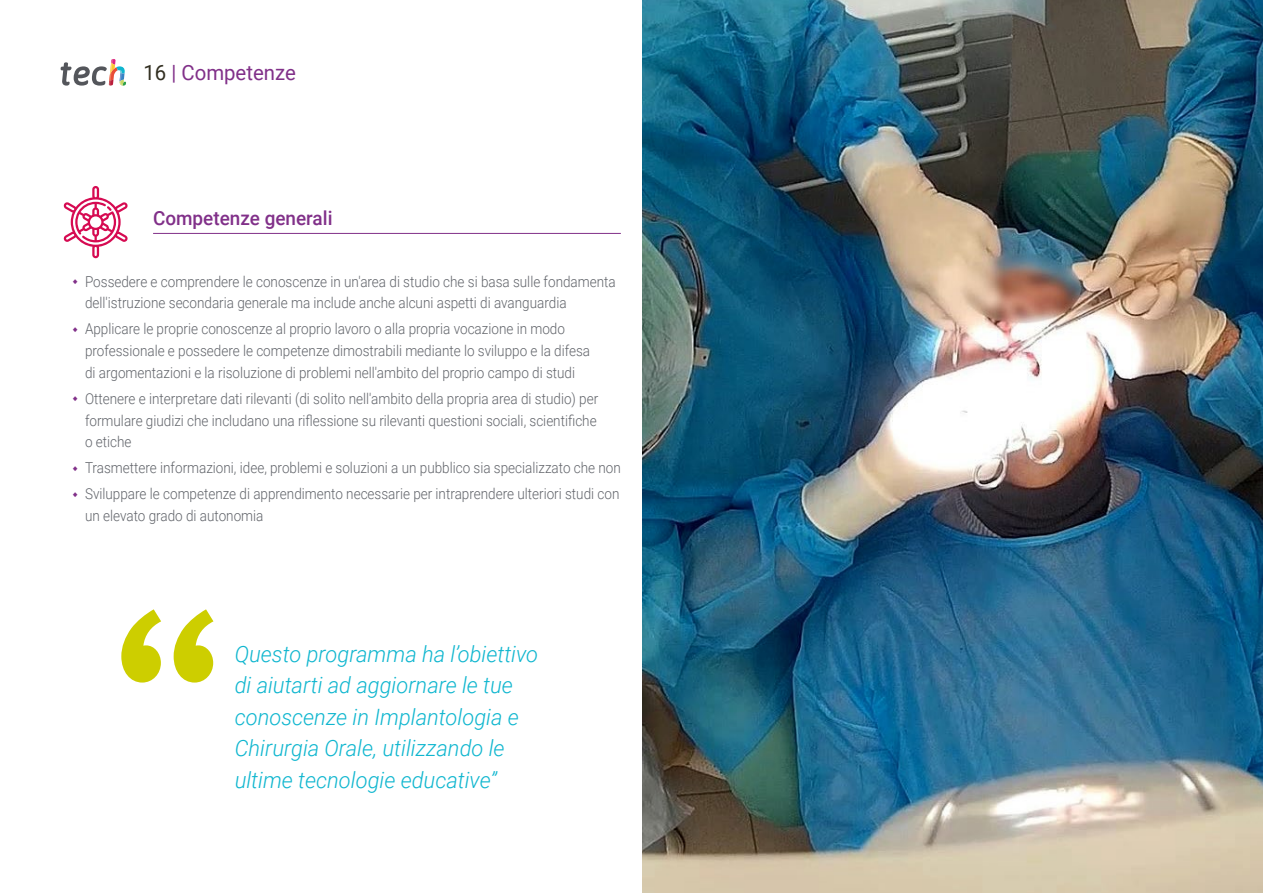
<style>
.page{position:relative;width:1263px;height:893px;background:#fff}
.page>*{position:absolute;margin:0;border:0;box-sizing:border-box;transform-origin:0 0}
.t1{font:italic 300 22.5px/31.5px "Roboto";color:#0fb6cf}
.t2{font:21px "Roboto";color:#813089}
.t3{font:500 19.5px "Roboto";color:#813089}
.t4{font:300 15px/21.8px "Roboto";color:#61646a;scale:.9 1}
.s1{color:#312e20}
</style>
<div class="page">
<hr style="left:153px;top:233px;width:468px;height:1px;background:#813089">
<svg style="left:63px;top:186px;width:65px;height:72px"></svg>
<img style="left:642px;top:0;width:621px;height:893px">
<svg style="left:61px;top:59px;width:65px;height:27px"></svg>
<svg style="left:121px;top:609px;width:92px;height:74px"></svg>
<h2 class="t2" style="left:144px;top:57px;width:154px"><span class="s1">16</span> | Competenze</h2>
<h3 class="t3" style="left:153px;top:204px;width:181px">Competenze generali</h3>
<p class="t4" style="left:85px;top:270px;width:591px">Possedere e comprendere le conoscenze in un'area di studio che si basa sulle fondamenta dell'istruzione secondaria generale ma include anche alcuni aspetti di avanguardia</p>
<p class="t4" style="left:85px;top:317px;width:563px">Applicare le proprie conoscenze al proprio lavoro o alla propria vocazione in modo professionale e possedere le competenze dimostrabili mediante lo sviluppo e la difesa di argomentazioni e la risoluzione di problemi nell'ambito del proprio campo di studi</p>
<p class="t4" style="left:85px;top:387px;width:572px;text-align:justify">Ottenere e interpretare dati rilevanti (di solito nell'ambito della propria area di studio) per formulare giudizi che includano una riflessione su rilevanti questioni sociali, scientifiche o etiche</p>
<p class="t4" style="left:85px;top:454px;width:597px;line-height:26px">Trasmettere informazioni, idee, problemi e soluzioni a un pubblico sia specializzato che non<br>Sviluppare le competenze di apprendimento necessarie per intraprendere ulteriori studi con</p>
<p class="t4" style="left:85px;top:504px;width:200px">un elevato grado di autonomia</p>
<h1 class="t1" style="left:235px;top:637px;width:305px">Questo programma ha l’obiettivo di aiutarti ad aggiornare le tue conoscenze in Implantologia e<br>Chirurgia Orale, utilizzando le ultime tecnologie educative”</h1>
</div>
